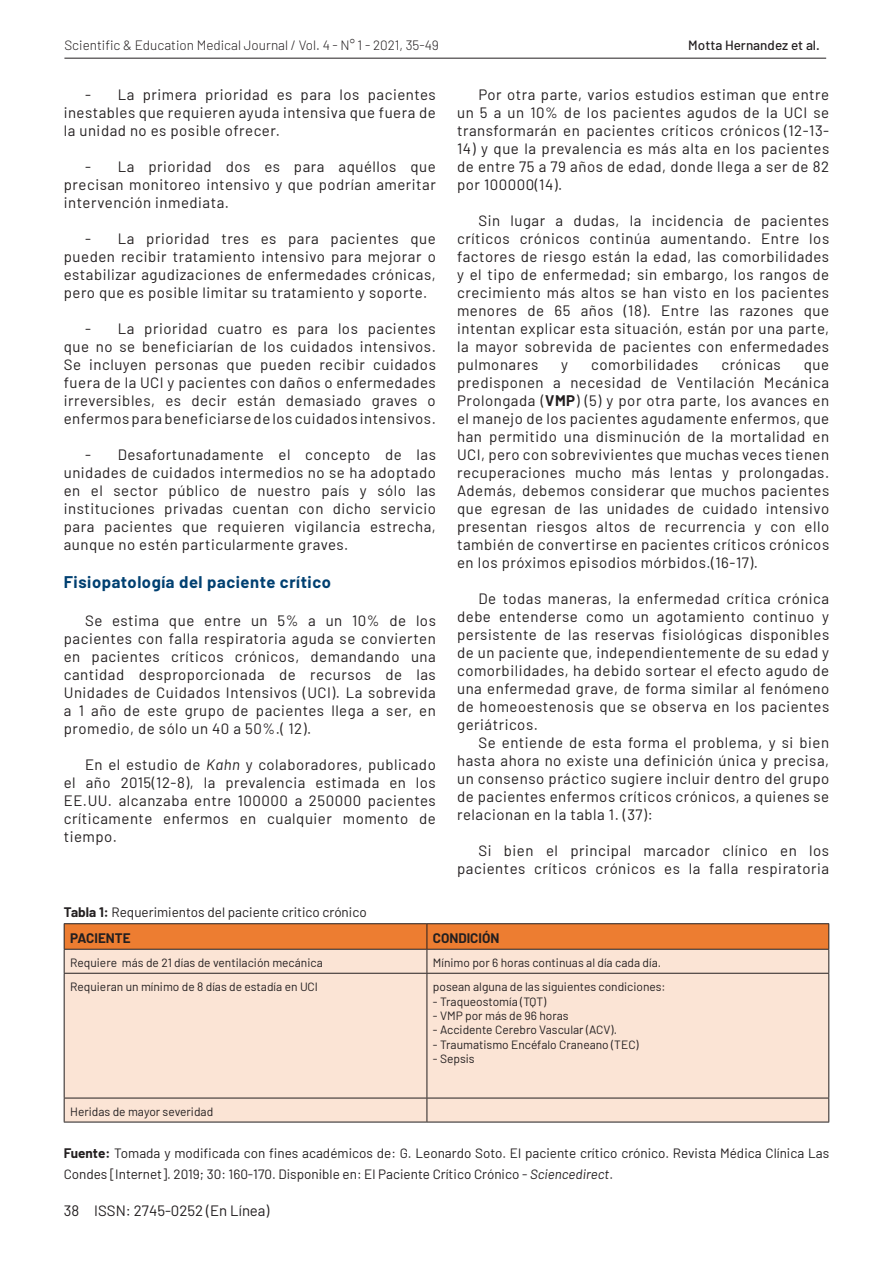
<style>
.page{position:relative;width:893px;height:1263px;background:#fff}
.page>*{position:absolute;margin:0;border:0;box-sizing:border-box;transform-origin:0 0}
.Titulo_primer_nivel{font:700 16.5px "Barlow";letter-spacing:.035em;color:#004071}
.BODY{font:15px/18px "Barlow";letter-spacing:.035em;color:#231f20;text-align:justify}
.BODY-2{font:15px "Barlow";color:#231f20}
.Fuente{font:13.5px/21px "Barlow";color:#231f20}
.t1{font:300 13.5px "Barlow";color:#231f20}
.t2{font:500 13.5px "Barlow";color:#231f20}
.Tabla_cuerpo_de_text{font:700 13.5px "Barlow";color:#231f20}
.Tabla_cuerpo_de_text-2{font:12px "Barlow";color:#231f20}
.s1{font-style:italic}
.s2{font-weight:700}
</style>
<div class="page">
<hr style="left:64px;top:58px;width:762px;height:1px;background:#231f20">
<div style="left:65px;top:974px;width:763px;height:148px;background:#fbe4d5"></div>
<hr style="left:64px;top:923px;width:363px;height:1px;background:#231f20">
<hr style="left:427px;top:923px;width:402px;height:1px;background:#231f20">
<svg style="left:64px;top:924px;width:765px;height:49px;background:#eba97c"></svg>
<hr style="left:64px;top:973px;width:363px;height:1px;background:#231f20">
<hr style="left:64px;top:973px;width:1px;height:125px;background:#231f20">
<hr style="left:427px;top:973px;width:402px;height:1px;background:#231f20">
<hr style="left:427px;top:973px;width:1px;height:125px;background:#231f20">
<hr style="left:828px;top:973px;width:1px;height:125px;background:#231f20">
<hr style="left:64px;top:1098px;width:363px;height:1px;background:#231f20">
<svg style="left:64px;top:1098px;width:1px;height:24px"></svg>
<hr style="left:427px;top:1098px;width:402px;height:1px;background:#231f20">
<svg style="left:427px;top:1098px;width:1px;height:24px"></svg>
<svg style="left:828px;top:1098px;width:1px;height:24px"></svg>
<hr style="left:64px;top:1122px;width:363px;height:1px;background:#231f20">
<hr style="left:427px;top:1122px;width:402px;height:1px;background:#231f20">
<p class="t1" style="left:64px;top:36px;width:376px">Scientific &amp; Education Medical Journal / Vol. 4 - N° 1 - 2021, 35-49</p>
<p class="t2" style="left:688px;top:37px;width:133px">Motta Hernandez et al.</p>
<p class="BODY" style="left:64px;top:84px;width:374px;text-indent:21px">- La primera prioridad es para los pacientes inestables que requieren ayuda intensiva que fuera de la unidad no es posible ofrecer.</p>
<p class="BODY" style="left:64px;top:156px;width:374px;text-indent:21px">- La prioridad dos es para aquéllos que precisan monitoreo intensivo y que podrían ameritar intervención inmediata.</p>
<p class="BODY" style="left:64px;top:228px;width:374px;text-indent:21px">- La prioridad tres es para pacientes que pueden recibir tratamiento intensivo para mejorar o estabilizar agudizaciones de enfermedades crónicas, pero que es posible limitar su tratamiento y soporte.</p>
<p class="BODY" style="left:64px;top:318px;width:374px;text-indent:21px">- La prioridad cuatro es para los pacientes que no se beneficiarían de los cuidados intensivos.<br>Se incluyen personas que pueden recibir cuidados fuera de la UCI y pacientes con daños o enfermedades irreversibles, es decir están demasiado graves o enfermos para beneficiarse de los cuidados intensivos.</p>
<p class="BODY" style="left:64px;top:444px;width:374px;text-indent:21px">- Desafortunadamente el concepto de las unidades de cuidados intermedios no se ha adoptado en el sector público de nuestro país y sólo las instituciones privadas cuentan con dicho servicio para pacientes que requieren vigilancia estrecha, aunque no estén particularmente graves.</p>
<p class="Titulo_primer_nivel" style="left:64px;top:570px;width:269px">Fisiopatología del paciente crítico</p>
<p class="BODY" style="left:64px;top:610px;width:374px;text-indent:21px">Se estima que entre un 5% a un 10% de los pacientes con falla respiratoria aguda se convierten en pacientes críticos crónicos, demandando una cantidad desproporcionada de recursos de las Unidades de Cuidados Intensivos (UCI). La sobrevida a 1 año de este grupo de pacientes llega a ser, en promedio, de sólo un 40 a 50%.( 12).</p>
<p class="BODY" style="left:64px;top:754px;width:374px;text-indent:21px">En el estudio de <span class="s1">Kahn</span> y colaboradores, publicado el año 2015(12-8), la prevalencia estimada en los EE.UU. alcanzaba entre 100000 a 250000 pacientes críticamente enfermos en cualquier momento de tiempo.</p>
<p class="BODY" style="left:457px;top:84px;width:374px;text-indent:21px">Por otra parte, varios estudios estiman que entre un 5 a un 10% de los pacientes agudos de la UCI se transformarán en pacientes críticos crónicos (12-13-</p>
<p class="BODY" style="left:457px;top:138px;width:374px">14) y que la prevalencia es más alta en los pacientes de entre 75 a 79 años de edad, donde llega a ser de 82 por 100000(14).</p>
<p class="BODY" style="left:457px;top:210px;width:374px;text-indent:21px">Sin lugar a dudas, la incidencia de pacientes críticos crónicos continúa aumentando. Entre los factores de riesgo están la edad, las comorbilidades y el tipo de enfermedad; sin embargo, los rangos de crecimiento más altos se han visto en los pacientes menores de 65 años (18). Entre las razones que intentan explicar esta situación, están por una parte, la mayor sobrevida de pacientes con enfermedades pulmonares</p>
<p class="BODY" style="left:561px;top:354px;width:8px">y</p>
<p class="BODY" style="left:591px;top:354px;width:109px">comorbilidades</p>
<p class="BODY" style="left:721px;top:354px;width:61px">crónicas</p>
<p class="BODY" style="left:457px;top:354px;width:374px;text-indent:347px">que predisponen a necesidad de Ventilación Mecánica Prolongada (<span class="s2">VMP</span>) (5) y por otra parte, los avances en el manejo de los pacientes agudamente enfermos, que han permitido una disminución de la mortalidad en UCI, pero con sobrevivientes que muchas veces tienen recuperaciones mucho más lentas y prolongadas.<br>Además, debemos considerar que muchos pacientes que egresan de las unidades de cuidado intensivo presentan riesgos altos de recurrencia y con ello también de convertirse en pacientes críticos crónicos en los próximos episodios mórbidos.(16-17).</p>
<p class="BODY" style="left:457px;top:588px;width:374px;text-indent:21px">De todas maneras, la enfermedad crítica crónica debe entenderse como un agotamiento continuo y persistente de las reservas fisiológicas disponibles de un paciente que, independientemente de su edad y comorbilidades, ha debido sortear el efecto agudo de una enfermedad grave, de forma similar al fenómeno de homeoestenosis que se observa en los pacientes geriátricos.</p>
<p class="BODY" style="left:457px;top:732px;width:374px;text-indent:21px">Se entiende de esta forma el problema, y si bien hasta ahora no existe una definición única y precisa, un consenso práctico sugiere incluir dentro del grupo de pacientes enfermos críticos crónicos, a quienes se relacionan en la tabla 1. (37):</p>
<p class="BODY" style="left:457px;top:840px;width:374px;text-align:right">Si bien el principal marcador clínico en los pacientes críticos crónicos es la falla respiratoria</p>
<p class="Fuente" style="left:64px;top:901px;width:304px"><span class="s2">Tabla 1:</span> Requerimientos del paciente critico crónico</p>
<p class="Tabla_cuerpo_de_text" style="left:70px;top:928px;width:62px">PACIENTE</p>
<p class="Tabla_cuerpo_de_text" style="left:433px;top:928px;width:68px">CONDICIÓN</p>
<p class="Tabla_cuerpo_de_text-2" style="left:70px;top:954px;width:254px">Requiere más de 21 días de ventilación mecánica</p>
<p class="Tabla_cuerpo_de_text-2" style="left:433px;top:954px;width:230px">Mínimo por 6 horas continuas al día cada día.</p>
<p class="Tabla_cuerpo_de_text-2" style="left:70px;top:978px;width:249px">Requieran un mínimo de 8 días de estadía en UCI</p>
<p class="Tabla_cuerpo_de_text-2" style="left:433px;top:978px;width:234px">posean alguna de las siguientes condiciones:</p>
<p class="Tabla_cuerpo_de_text-2" style="left:433px;top:993px;width:115px">- Traqueostomía (TQT)</p>
<p class="Tabla_cuerpo_de_text-2" style="left:433px;top:1007px;width:137px">- VMP por más de 96 horas</p>
<p class="Tabla_cuerpo_de_text-2" style="left:433px;top:1021px;width:186px">- Accidente Cerebro Vascular (ACV).</p>
<p class="Tabla_cuerpo_de_text-2" style="left:433px;top:1036px;width:207px">- Traumatismo Encéfalo Craneano (TEC)</p>
<p class="Tabla_cuerpo_de_text-2" style="left:433px;top:1050px;width:43px">- Sepsis</p>
<p class="Tabla_cuerpo_de_text-2" style="left:70px;top:1103px;width:145px">Heridas de mayor severidad</p>
<p class="Fuente" style="left:64px;top:1142px;width:767px"><span class="s2">Fuente:</span> Tomada y modificada con fines académicos de: G. Leonardo Soto. El paciente crítico crónico. Revista Médica Clínica Las<br>Condes [Internet]. 2019; 30: 160-170. Disponible en: El Paciente Crítico Crónico - <span class="s1">Sciencedirect</span>.</p>
<p class="BODY-2" style="left:64px;top:1200px;width:207px">38 ISSN: 2745-0252 (En Línea)</p>
</div>
